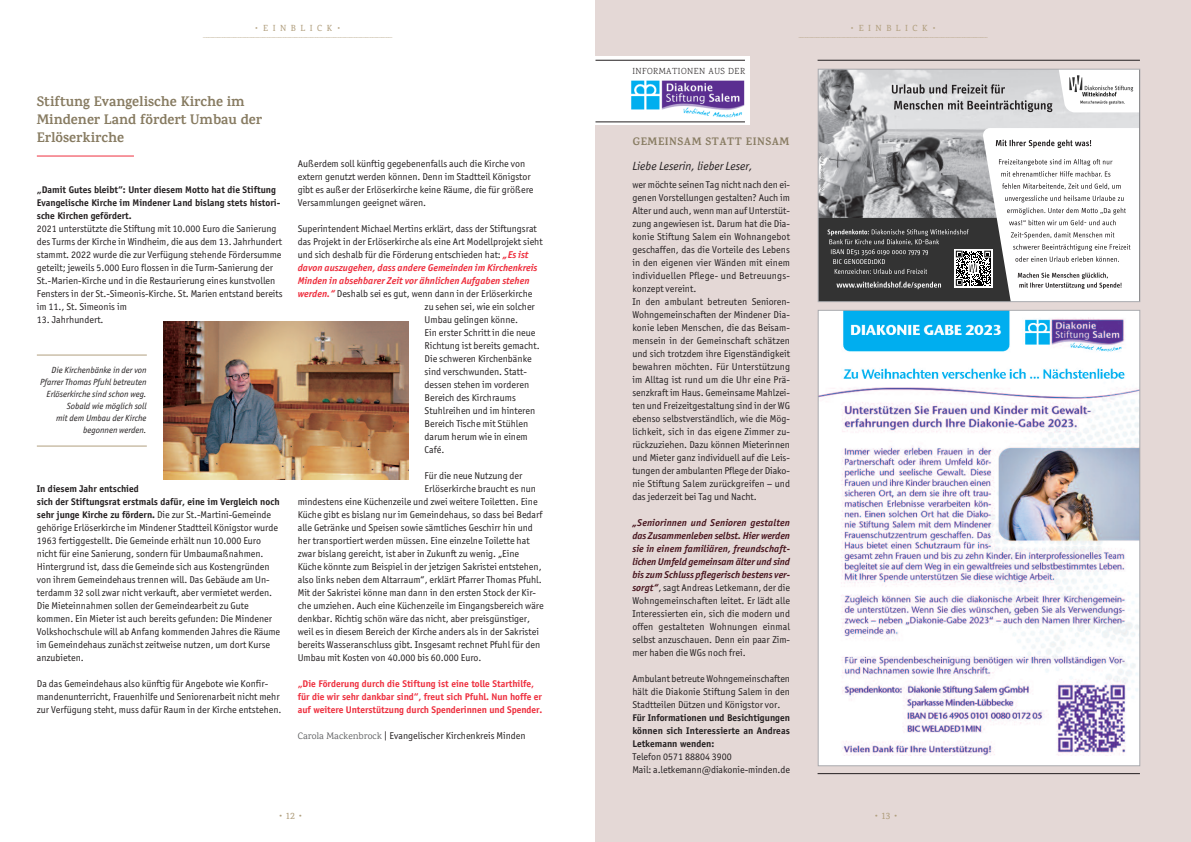
<style>
.page{position:relative;width:1191px;height:842px;background:#fff}
.page>*{position:absolute;margin:0;border:0;box-sizing:border-box;transform-origin:0 0}
.t1{font:700 14px/18px "Karma";color:#877b61}
.t2{font:italic 12px "Officina Sans";color:#231f20}
.t3{font:700 11px "Karma";letter-spacing:.05em;color:#877b61}
.t4{font:10px/13px "Officina Sans";color:#231f20}
.t5{font:700 10px/13px "Officina Sans";color:#231f20}
.t6{font:700 10px/13px "Officina Sans";letter-spacing:-.005em;color:#ee2f3e}
.t7{font:italic 700 10px "Officina Sans";color:#ee2f3e}
.t8{font:500 10px "Karma";color:#b19f7e}
.t9{font:italic 9px/12px "Officina Sans";color:#231f20;text-align:right}
.t10{font:500 9px "Karma";letter-spacing:.5em;color:#b19f7e}
.t11{font:300 9px "Karma";letter-spacing:.05em;color:#231f20}
.t12{font:500 5px "Karma";color:#b19f7e}
.s1{font-weight:700}
.s2{font-weight:700;font-style:italic;color:#ee2f3e}
.s3{font-family:"Karma";font-size:9.5px;color:#57585a}
.s4{font-family:"Lucida Grande"}
.s5{font-weight:700;font-style:italic;color:#4a1720}
</style>
<div class="page">
<div style="left:595px;top:0;width:596px;height:842px;background:#e4d8d6"></div>
<div style="left:595px;top:57px;width:154px;height:68px;background:#fff"></div>
<img style="left:163px;top:321px;width:245px;height:159px">
<hr style="left:37px;top:156px;width:97px;height:1px;background:#ee2f3e">
<hr style="left:37px;top:355px;width:110px;height:1px;background:#b19f7e">
<hr style="left:37px;top:446px;width:110px;height:1px;background:#b19f7e">
<img style="left:820px;top:312px;width:318px;height:443px">
<div style="left:818px;top:310px;width:322px;height:456px;border:1px solid #a8a9ad"></div>
<svg style="left:820px;top:71px;width:318px;height:229px;background:#b0b1b2"></svg>
<div style="left:818px;top:69px;width:322px;height:233px;border:1px solid #a8a9ad"></div>
<img style="left:625px;top:80px;width:120px;height:42px">
<hr style="left:595px;top:60px;width:150px;height:1px;background:#231f20">
<hr style="left:817px;top:60px;width:323px;height:1px;background:#231f20">
<hr style="left:817px;top:773px;width:323px;height:1px;background:#231f20">
<hr style="left:595px;top:122px;width:150px;height:1px;background:#231f20">
<p class="t10" style="left:255px;top:23px;width:88px">•EINBLICK•</p>
<p class="t12" style="left:203px;top:35px;width:191px">–––––––––––––––––––––––––––--––––––––––––––––––––––––––––––––––––––––––––––––––––––––––––––––––––––––––––––</p>
<h1 class="t1" style="left:37px;top:93px;width:227px">Stiftung Evangelische Kirche im<br>Mindener Land fördert Umbau der<br>Erlöserkirche</h1>
<p class="t5" style="left:37px;top:183px;width:245px">„Damit Gutes bleibt“: Unter diesem Motto hat die Stiftung<br>Evangelische Kirche im Mindener Land bislang stets histori&shy;sche Kirchen gefördert.</p>
<p class="t4" style="left:37px;top:222px;width:247px">2021 unterstützte die Stiftung mit 10.000 Euro die Sanierung des Turms der Kirche in Windheim, die aus dem 13. Jahrhundert stammt. 2022 wurde die zur Verfügung stehende Fördersumme geteilt; jeweils 5.000 Euro flossen in die Turm-Sanierung der St.-Marien-Kirche und in die Restaurierung eines kunstvollen Fensters in der St.-Simeonis-Kirche. St. Marien entstand bereits im 11., St. Simeonis im</p>
<p class="t4" style="left:37px;top:313px;width:68px">13. Jahrhundert.</p>
<p class="t9" style="left:40px;top:364px;width:108px">Die Kirchenbänke in der von<br>Pfarrer Thomas Pfuhl betreuten<br>Erlöserkirche sind schon weg.<br>Sobald wie möglich soll<br>mit dem Umbau der Kirche begonnen werden.</p>
<p class="t4" style="left:37px;top:482px;width:245px"><span class="s1">In diesem Jahr entschied<br>sich der Stiftungsrat erstmals dafür, eine im Vergleich noch sehr junge Kirche zu fördern.</span> Die zur St.-Martini-Gemeinde gehörige Erlöserkirche im Mindener Stadtteil Königstor wurde 1963 fertiggestellt. Die Gemeinde erhält nun 10.000 Euro nicht für eine Sanierung, sondern für Umbaumaßnahmen.<br>Hintergrund ist, dass die Gemeinde sich aus Kostengründen von ihrem Gemeindehaus trennen will. Das Gebäude am Un&shy;terdamm 32 soll zwar nicht verkauft, aber vermietet werden.<br>Die Mieteinnahmen sollen der Gemeindearbeit zu Gute kommen. Ein Mieter ist auch bereits gefunden: Die Mindener Volkshochschule will ab Anfang kommenden Jahres die Räume im Gemeindehaus zunächst zeitweise nutzen, um dort Kurse anzubieten.</p>
<p class="t4" style="left:37px;top:677px;width:246px">Da das Gemeindehaus also künftig für Angebote wie Konfir&shy;mandenunterricht, Frauenhilfe und Seniorenarbeit nicht mehr zur Verfügung steht, muss dafür Raum in der Kirche entstehen.</p>
<p class="t4" style="left:298px;top:157px;width:237px">Außerdem soll künftig gegebenenfalls auch die Kirche von extern genutzt werden können. Denn im Stadtteil Königstor gibt es außer der Erlöserkirche keine Räume, die für größere Versammlungen geeignet wären.</p>
<p class="t4" style="left:298px;top:222px;width:241px">Superintendent Michael Mertins erklärt, dass der Stiftungsrat</p>
<p class="t4" style="left:298px;top:235px;width:246px">das Projekt in der Erlöserkirche als eine Art Modellprojekt sieht</p>
<p class="t4" style="left:298px;top:248px;width:232px">und sich deshalb für die Förderung entschieden hat: <span class="s2">„Es ist</span></p>
<p class="t7" style="left:298px;top:262px;width:241px">davon auszugehen, dass andere Gemeinden im Kirchenkreis</p>
<p class="t7" style="left:298px;top:275px;width:233px">Minden in absehbarer Zeit vor ähnlichen Aufgaben stehen</p>
<p class="t4" style="left:298px;top:287px;width:236px"><span class="s2">werden.“</span> Deshalb sei es gut, wenn dann in der Erlöserkirche</p>
<p class="t4" style="left:424px;top:300px;width:112px">zu sehen sei, wie ein solcher</p>
<p class="t4" style="left:424px;top:313px;width:95px">Umbau gelingen könne.</p>
<p class="t4" style="left:424px;top:326px;width:112px">Ein erster Schritt in die neue</p>
<p class="t4" style="left:424px;top:339px;width:116px">Richtung ist bereits gemacht.</p>
<p class="t4" style="left:424px;top:352px;width:109px">Die schweren Kirchenbänke</p>
<p class="t4" style="left:424px;top:365px;width:104px">sind verschwunden. Statt-</p>
<p class="t4" style="left:424px;top:378px;width:106px">dessen stehen im vorderen</p>
<p class="t4" style="left:424px;top:391px;width:93px">Bereich des Kirchraums</p>
<p class="t4" style="left:424px;top:404px;width:112px">Stuhlreihen und im hinteren</p>
<p class="t4" style="left:424px;top:417px;width:105px">Bereich Tische mit Stühlen</p>
<p class="t4" style="left:424px;top:430px;width:105px">darum herum wie in einem</p>
<p class="t4" style="left:424px;top:443px;width:21px">Café.</p>
<p class="t4" style="left:424px;top:469px;width:99px">Für die neue Nutzung der</p>
<p class="t4" style="left:424px;top:482px;width:113px">Erlöserkirche braucht es nun</p>
<p class="t4" style="left:298px;top:495px;width:241px">mindestens eine Küchenzeile und zwei weitere Toiletten. Eine</p>
<p class="t4" style="left:298px;top:508px;width:246px">Küche gibt es bislang nur im Gemeindehaus, so dass bei Bedarf</p>
<p class="t4" style="left:298px;top:521px;width:237px">alle Getränke und Speisen sowie sämtliches Geschirr hin und</p>
<p class="t4" style="left:298px;top:534px;width:233px">her transportiert werden müssen. Eine einzelne Toilette hat</p>
<p class="t4" style="left:298px;top:547px;width:223px">zwar bislang gereicht, ist aber in Zukunft zu wenig. „Eine</p>
<p class="t4" style="left:298px;top:560px;width:245px">Küche könnte zum Beispiel in der jetzigen Sakristei entstehen,</p>
<p class="t4" style="left:298px;top:573px;width:245px">also links neben dem Altarraum“, erklärt Pfarrer Thomas Pfuhl.</p>
<p class="t4" style="left:298px;top:586px;width:240px">Mit der Sakristei könne man dann in den ersten Stock der Kir-</p>
<p class="t4" style="left:298px;top:599px;width:248px">che umziehen. Auch eine Küchenzeile im Eingangsbereich wäre</p>
<p class="t4" style="left:298px;top:612px;width:234px">denkbar. Richtig schön wäre das nicht, aber preisgünstiger,</p>
<p class="t4" style="left:298px;top:625px;width:243px">weil es in diesem Bereich der Kirche anders als in der Sakristei</p>
<p class="t4" style="left:298px;top:638px;width:244px">bereits Wasseranschluss gibt. Insgesamt rechnet Pfuhl für den</p>
<p class="t4" style="left:298px;top:651px;width:185px">Umbau mit Kosten von 40.000 bis 60.000 Euro.</p>
<p class="t6" style="left:298px;top:677px;width:246px">„Die Förderung durch die Stiftung ist eine tolle Starthilfe, für die wir sehr dankbar sind“, freut sich Pfuhl. Nun hoffe er auf weitere Unterstützung durch Spenderinnen und Spender.</p>
<p class="t4" style="left:298px;top:729px;width:229px"><span class="s3">Carola Mackenbrock</span> <span class="s4">|</span> Evangelischer Kirchenkreis Minden</p>
<p class="t8" style="left:278px;top:809px;width:26px">•12•</p>
<p class="t11" style="left:632px;top:66px;width:114px">INFORMATIONEN AUS DER</p>
<p class="t10" style="left:850px;top:23px;width:88px">•EINBLICK•</p>
<p class="t12" style="left:798px;top:35px;width:191px">–––––––––––––––––––––––––––--––––––––––––––––––––––––––––––––––––––––––––––––––––––––––––––––––––––––––––––</p>
<p class="t3" style="left:632px;top:135px;width:158px">GEMEINSAM STATT EINSAM</p>
<p class="t2" style="left:632px;top:159px;width:122px">Liebe Leserin, lieber Leser,</p>
<p class="t4" style="left:632px;top:178px;width:159px">wer möchte seinen Tag nicht nach den ei&shy;genen Vorstellungen gestalten? Auch im Alter und auch, wenn man auf Unterstüt&shy;zung angewiesen ist. Darum hat die Dia&shy;konie Stiftung Salem ein Wohnangebot geschaffen, das die Vorteile des Lebens in den eigenen vier Wänden mit einem individuellen Pflege- und Betreuungs&shy;konzept vereint.<br>In den ambulant betreuten Senioren-Wohngemeinschaften der Mindener Dia&shy;konie leben Menschen, die das Beisam&shy;mensein in der Gemeinschaft schätzen und sich trotzdem ihre Eigenständigkeit bewahren möchten. Für Unterstützung im Alltag ist rund um die Uhr eine Prä&shy;senzkraft im Haus. Gemeinsame Mahlzei&shy;ten und Freizeitgestaltung sind in der WG ebenso selbstverständlich, wie die Mög&shy;lichkeit, sich in das eigene Zimmer zu&shy;rückzuziehen. Dazu können Mieterinnen und Mieter ganz individuell auf die Leis&shy;tungen der ambulanten Pflege der Diako&shy;nie Stiftung Salem zurückgreifen – und das jederzeit bei Tag und Nacht.</p>
<p class="t4" style="left:632px;top:516px;width:159px;text-align:justify"><span class="s5">„Seniorinnen und Senioren gestalten das Zusammenleben selbst. Hier werden sie in einem familiären, freundschaft&shy;lichen Umfeld gemeinsam älter und sind bis zum Schluss pflegerisch bestens ver&shy;sorgt“</span>, sagt Andreas Letkemann, der die Wohngemeinschaften leitet. Er lädt alle Interessierten ein, sich die modern und offen gestalteten Wohnungen einmal selbst anzuschauen. Denn ein paar Zim&shy;mer haben die WGs noch frei.</p>
<p class="t4" style="left:632px;top:672px;width:159px;text-align:justify">Ambulant betreute Wohngemeinschaften hält die Diakonie Stiftung Salem in den Stadtteilen Dützen und Königstor vor.</p>
<p class="t5" style="left:632px;top:711px;width:159px;text-align:justify">Für Informationen und Besichtigungen können sich Interessierte an Andreas Letkemann wenden:</p>
<p class="t4" style="left:632px;top:750px;width:159px">Telefon 0571 88804 3900<br>Mail: a.letkemann@diakonie-minden.de</p>
<p class="t8" style="left:874px;top:809px;width:25px">•13•</p>
</div>
